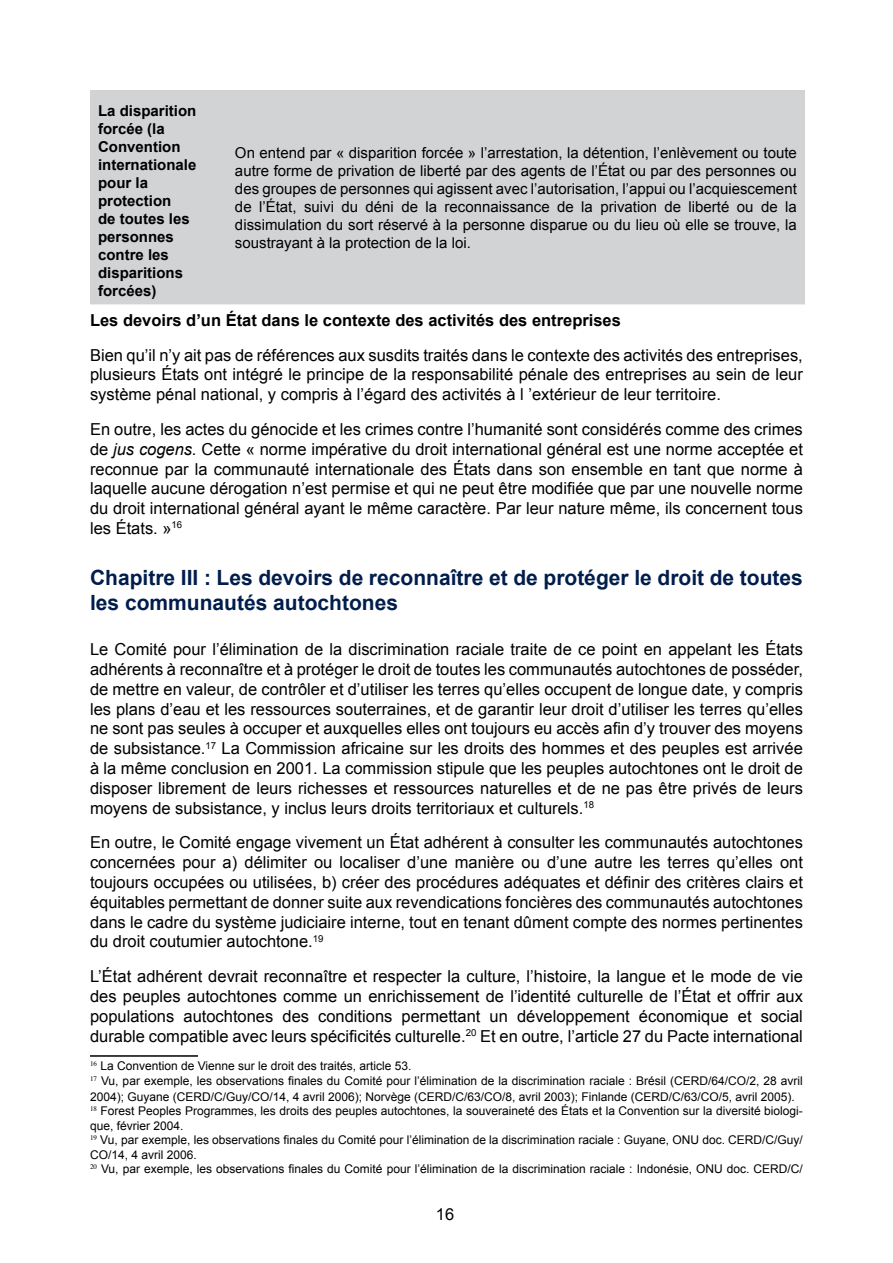
<style>
.page{position:relative;width:893px;height:1263px;background:#fff}
.page>*{position:absolute;margin:0;border:0;box-sizing:border-box;transform-origin:0 0}
.t1{font:700 21px/25.2px "Arial";color:#001d4c}
.t2{font:16.5px/19.8px "Arial";color:#000;text-align:justify}
.t3{font:700 16.5px "Arial";color:#000}
.t4{font:15px/18px "Arial";color:#000;text-align:justify}
.t5{font:700 15px/18px "Arial";color:#000}
.t6{font:12px/14.4px "Arial";color:#000}
.s1{font-style:italic}
</style>
<div class="page">
<div style="left:90px;top:90px;width:715px;height:214px;background:#d1d3d4"></div>
<hr style="left:90px;top:1055px;width:108px;height:2px;background:#000">
<p class="t5" style="left:98px;top:102px;width:100px">La disparition forcée (la<br>Convention internationale pour la protection<br>de toutes les personnes contre les disparitions forcées)</p>
<p class="t4" style="left:235px;top:144px;width:563px">On entend par « disparition forcée » l’arrestation, la détention, l’enlèvement ou toute autre forme de privation de liberté par des agents de l’État ou par des personnes ou des groupes de personnes qui agissent avec l’autorisation, l’appui ou l’acquiescement de l’État, suivi du déni de la reconnaissance de la privation de liberté ou de la dissimulation du sort réservé à la personne disparue ou du lieu où elle se trouve, la soustrayant à la protection de la loi.</p>
<p class="t3" style="left:90px;top:309px;width:532px">Les devoirs d’un État dans le contexte des activités des entreprises</p>
<p class="t2" style="left:90px;top:345px;width:714px">Bien qu’il n’y ait pas de références aux susdits traités dans le contexte des activités des entreprises, plusieurs États ont intégré le principe de la responsabilité pénale des entreprises au sein de leur système pénal national, y compris à l’égard des activités à l ’extérieur de leur territoire.</p>
<p class="t2" style="left:90px;top:419px;width:714px">En outre, les actes du génocide et les crimes contre l’humanité sont considérés comme des crimes de <span class="s1">jus cogens.</span> Cette « norme impérative du droit international général est une norme acceptée et reconnue par la communauté internationale des États dans son ensemble en tant que norme à laquelle aucune dérogation n’est permise et qui ne peut être modifiée que par une nouvelle norme du droit international général ayant le même caractère. Par leur nature même, ils concernent tous les États. »<sup>16</sup></p>
<p class="t1" style="left:90px;top:565px;width:714px">Chapitre III : Les devoirs de reconnaître et de protéger le droit de toutes les communautés autochtones</p>
<p class="t2" style="left:90px;top:640px;width:714px">Le Comité pour l’élimination de la discrimination raciale traite de ce point en appelant les États adhérents à reconnaître et à protéger le droit de toutes les communautés autochtones de posséder, de mettre en valeur, de contrôler et d’utiliser les terres qu’elles occupent de longue date, y compris les plans d’eau et les ressources souterraines, et de garantir leur droit d’utiliser les terres qu’elles ne sont pas seules à occuper et auxquelles elles ont toujours eu accès afin d’y trouver des moyens de subsistance.<sup>17</sup> La Commission africaine sur les droits des hommes et des peuples est arrivée à la même conclusion en 2001. La commission stipule que les peuples autochtones ont le droit de disposer librement de leurs richesses et ressources naturelles et de ne pas être privés de leurs moyens de subsistance, y inclus leurs droits territoriaux et culturels.<sup>18</sup></p>
<p class="t2" style="left:90px;top:833px;width:714px">En outre, le Comité engage vivement un État adhérent à consulter les communautés autochtones concernées pour a) délimiter ou localiser d’une manière ou d’une autre les terres qu’elles ont toujours occupées ou utilisées, b) créer des procédures adéquates et définir des critères clairs et équitables permettant de donner suite aux revendications foncières des communautés autochtones dans le cadre du système judiciaire interne, tout en tenant dûment compte des normes pertinentes du droit coutumier autochtone.<sup>19</sup></p>
<p class="t2" style="left:90px;top:967px;width:714px">L’État adhérent devrait reconnaître et respecter la culture, l’histoire, la langue et le mode de vie des peuples autochtones comme un enrichissement de l’identité culturelle de l’État et offrir aux populations autochtones des conditions permettant un développement économique et social durable compatible avec leurs spécificités culturelle.<sup>20</sup> Et en outre, l’article 27 du Pacte international</p>
<p class="t6" style="left:90px;top:1059px;width:714px"><sup>16</sup> La Convention de Vienne sur le droit des traités, article 53.<br><sup>17</sup> Vu, par exemple, les observations finales du Comité pour l’élimination de la discrimination raciale : Brésil (CERD/64/CO/2, 28 avril</p>
<p class="t6" style="left:90px;top:1090px;width:714px">2004); Guyane (CERD/C/Guy/CO/14, 4 avril 2006); Norvège (CERD/C/63/CO/8, avril 2003); Finlande (CERD/C/63/CO/5, avril 2005).<br><sup>18</sup> Forest Peoples Programmes, les droits des peuples autochtones, la souveraineté des États et la Convention sur la diversité biologi&shy;que, février 2004.<br><sup>19</sup> Vu, par exemple, les observations finales du Comité pour l’élimination de la discrimination raciale : Guyane, ONU doc. CERD/C/Guy/ CO/14, 4 avril 2006.<br><sup>20</sup> Vu, par exemple, les observations finales du Comité pour l’élimination de la discrimination raciale : Indonésie, ONU doc. CERD/C/</p>
<p class="t2" style="left:436px;top:1204px;width:20px">16</p>
</div>
